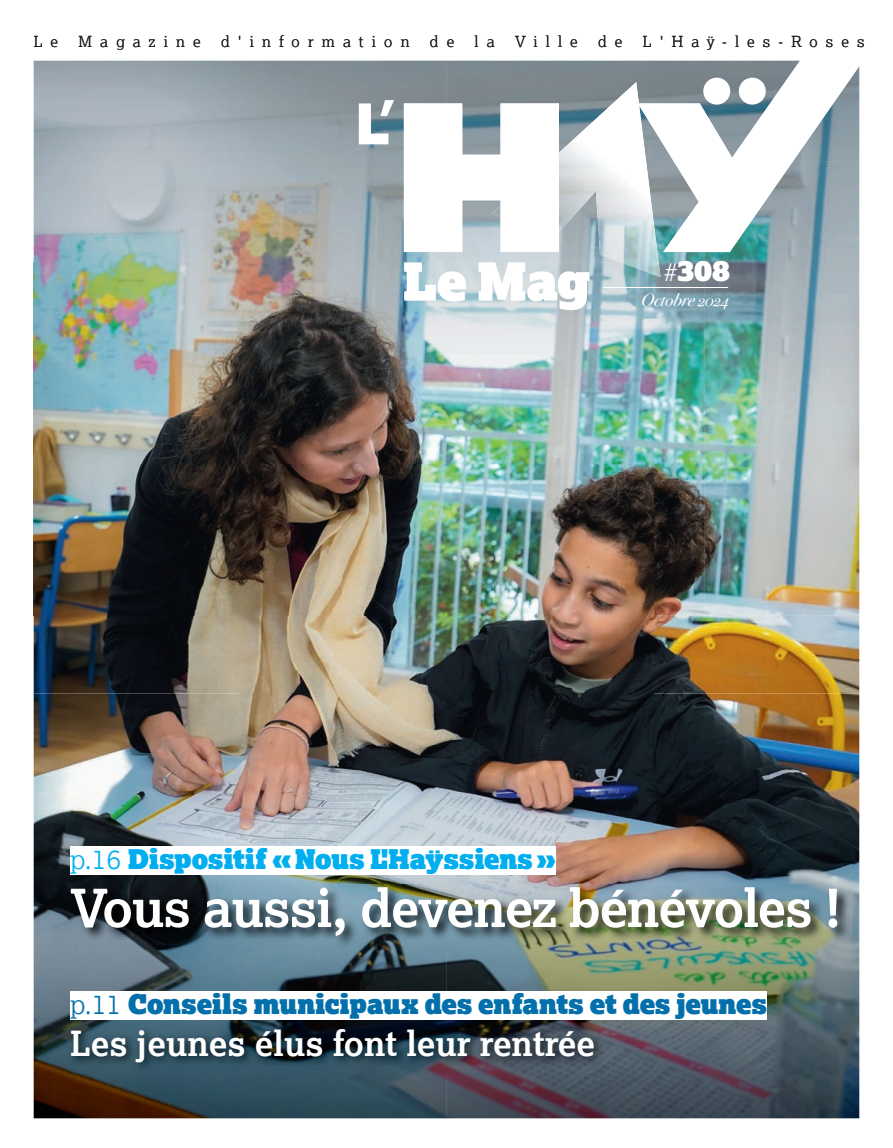
<style>
.page{position:relative;width:893px;height:1148px;background:#fff}
.page>*{position:absolute;margin:0;border:0;box-sizing:border-box;transform-origin:0 0}
.t1{font:700 52.5px "Lexia";letter-spacing:-.02em;color:#fff}
.t2{font:700 34.5px "Lexia";color:#fff}
.t3{font:27.3px "Lexia Advertising";color:#fff}
.t4{font:27px "Lexia Advertising";letter-spacing:.005em;color:#0470ab}
.t5{font:27px "Lexia Advertising";letter-spacing:.01em;color:#00aeef}
.t6{font:italic 18px "Bodoni Svty Two OSITCTT";color:#fff}
.t7{font:300 15.15px "Lexia";letter-spacing:.54em;color:#231f20}
.s1{font-family:"Lexia";font-weight:300;font-size:24px}
.s2{font-family:"Lexia";font-weight:300}
</style>
<div class="page">
<img style="left:34px;top:616px;width:825px;height:77px">
<img style="left:34px;top:61px;width:618px;height:555px">
<img style="left:652px;top:252px;width:52px;height:364px">
<img style="left:756px;top:252px;width:103px;height:364px">
<img style="left:704px;top:252px;width:52px;height:364px">
<svg style="left:637px;top:60px;width:223px;height:192px"></svg>
<svg style="left:358px;top:100px;width:36px;height:44px"></svg>
<img style="left:492px;top:82px;width:168px;height:195px">
<svg style="left:404px;top:103px;width:154px;height:149px"></svg>
<svg style="left:404px;top:262px;width:185px;height:48px"></svg>
<div style="left:703px;top:78px;width:27px;height:27px;background:#fff;border-radius:50%"></div>
<div style="left:738px;top:78px;width:27px;height:27px;background:#fff;border-radius:50%"></div>
<hr style="left:603px;top:287px;width:124px;height:1px;background:#fff">
<img style="left:34px;top:693px;width:206px;height:425px">
<img style="left:240px;top:693px;width:412px;height:191px">
<img style="left:652px;top:693px;width:207px;height:425px">
<img style="left:240px;top:949px;width:413px;height:169px">
<div style="left:70px;top:991px;width:696px;height:28px;background:#fff"></div>
<img style="left:69px;top:884px;width:782px;height:65px">
<div style="left:70px;top:846px;width:485px;height:28px;background:#fff"></div>
<img style="left:66px;top:1023px;width:538px;height:49px">
<p class="t7" style="left:34px;top:32px;width:26px">L e</p>
<p class="t7" style="left:78px;top:32px;width:124px">Magazine</p>
<p class="t7" style="left:221px;top:32px;width:190px">d'information</p>
<p class="t7" style="left:429px;top:32px;width:26px">d e</p>
<p class="t7" style="left:474px;top:32px;width:22px">l a</p>
<p class="t7" style="left:515px;top:32px;width:64px">Ville</p>
<p class="t7" style="left:598px;top:32px;width:26px">d e</p>
<p class="t7" style="left:642px;top:32px;width:223px">L'Haÿ-les-Roses</p>
<h3 class="t3" style="left:664px;top:253px;width:67px"><span class="s1">#</span>308</h3>
<p class="t6" style="left:641px;top:288px;width:89px">Octobre 2024</p>
<h3 class="t5" style="left:70px;top:841px;width:486px"><span class="s2">p.16</span> Dispositif « Nous L'Haÿssiens »</h3>
<h1 class="t1" style="left:70px;top:874px;width:772px">Vous aussi, devenez bénévoles !</h1>
<h3 class="t4" style="left:70px;top:986px;width:697px"><span class="s2">p.11</span> Conseils municipaux des enfants et des jeunes</h3>
<h2 class="t2" style="left:70px;top:1021px;width:526px">Les jeunes élus font leur rentrée</h2>
</div>
